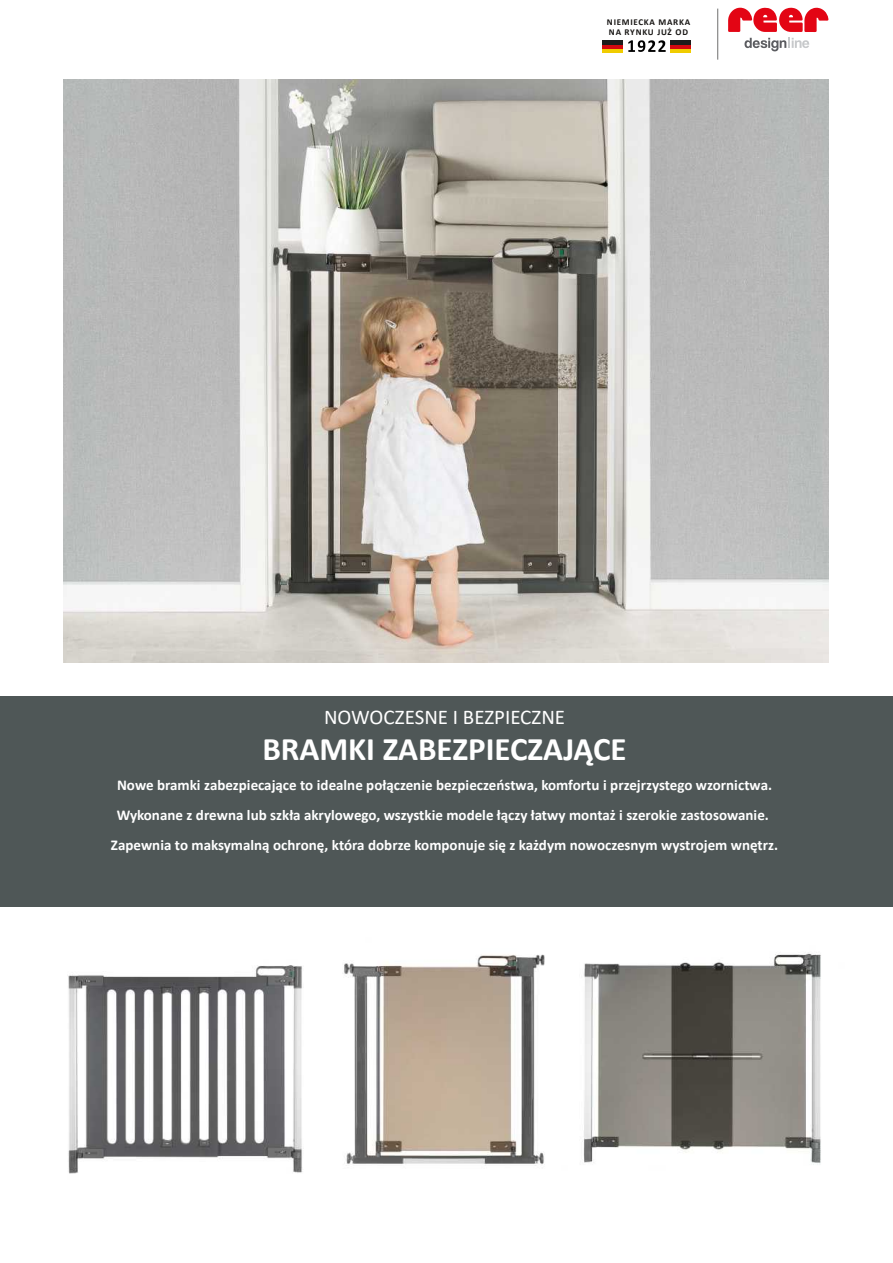
<style>
.page{position:relative;width:893px;height:1263px;background:#fff}
.page>*{position:absolute;margin:0;border:0;box-sizing:border-box;transform-origin:0 0}
.t1{font:700 33px "Calibri";color:#fff}
.t2{font:21px "Calibri";color:#fff}
.t3{font:700 15px/30px "Calibri";color:#fff;text-align:center}
.t4{font:700 9px/10.5px "Calibri";letter-spacing:.08em;color:#171513}
</style>
<div class="page">
<img style="left:63px;top:80px;width:765px;height:582px">
<img style="left:344px;top:954px;width:201px;height:212px">
<svg style="left:728px;top:8px;width:100px;height:24px"></svg>
<svg style="left:744px;top:38px;width:65px;height:13px"></svg>
<div style="left:0;top:696px;width:893px;height:211px;background:#4f5757"></div>
<img style="left:582px;top:952px;width:239px;height:213px">
<img style="left:68px;top:965px;width:235px;height:209px">
<hr style="left:717px;top:9px;width:1px;height:51px;background:#6f6f6e">
<svg style="left:628px;top:40px;width:38px;height:12px"></svg>
<hr style="left:603px;top:49px;width:20px;height:4px;background:#f0cc00">
<hr style="left:603px;top:45px;width:20px;height:4px;background:#d30910">
<hr style="left:603px;top:41px;width:20px;height:4px;background:#1c1c1b">
<hr style="left:670px;top:49px;width:21px;height:4px;background:#f0cc00">
<hr style="left:670px;top:45px;width:21px;height:4px;background:#d30910">
<div style="left:670px;top:40px;width:21px;height:5px;background:#1c1c1b"></div>
<p class="t4" style="left:607px;top:17px;width:85px">NIEMIECKA MARKA<br>NA RYNKU JUŻ OD</p>
<h2 class="t2" style="left:324px;top:708px;width:243px">NOWOCZESNE I BEZPIECZNE</h2>
<h1 class="t1" style="left:262px;top:735px;width:366px">BRAMKI ZABEZPIECZAJĄCE</h1>
<p class="t3" style="left:111px;top:771px;width:669px">Nowe bramki zabezpiecające to idealne połączenie bezpieczeństwa, komfortu i przejrzystego wzornictwa.<br>Wykonane z drewna lub szkła akrylowego, wszystkie modele łączy łatwy montaż i szerokie zastosowanie.<br>Zapewnia to maksymalną ochronę, która dobrze komponuje się z każdym nowoczesnym wystrojem wnętrz.</p>
</div>
